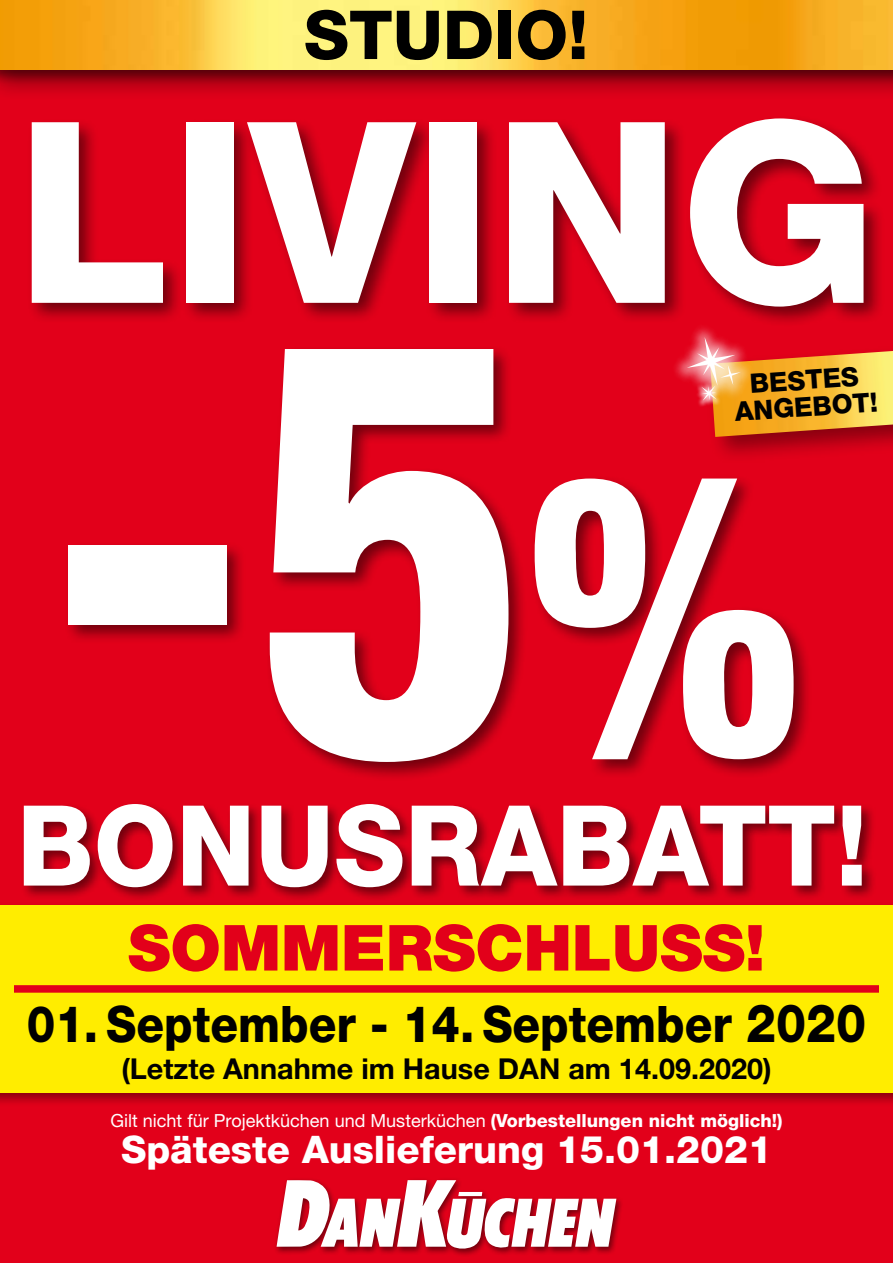
<style>
.page{position:relative;width:893px;height:1263px;background:#e2001a}
.page>*{position:absolute;margin:0;border:0;box-sizing:border-box;transform-origin:0 0}
.t1{font:800 condensed 583.2px "Helvetica Neue LT Pro";color:#fff;scale:.9 1}
.t2{font:800 252.9px "Helvetica Neue LT Pro";color:#fff}
.t3{font:800 111.9px "Helvetica Neue LT Pro";color:#fff;scale:.95 1}
.t4{font:800 67.65px "Helvetica Neue LT Pro";color:#000}
.t5{font:900 63.6px "Helvetica Neue LT Pro";color:#e2001a}
.t6{font:800 50.4px "Helvetica Neue LT Pro";color:#000;scale:.9 1}
.t7{font:800 37.95px "Helvetica Neue LT Pro";color:#fff}
.t8{font:700 28.8px "Helvetica Neue LT Pro";color:#000}
.t9{font:800 26.85px/26.8px "Helvetica Neue LT Pro";color:#000;text-align:center}
.t10{font:18px "Helvetica Neue LT Pro";color:#fff}
.s1{font-size:388.8px}
.s2{font-size:52.95px}
.s3{font-weight:800}
</style>
<div class="page">
<div style="left:0;top:0;width:893px;height:102px;background:#000;opacity:.4"></div>
<img style="left:0;top:0;width:893px;height:70px">
<div style="left:21px;top:801px;width:856px;height:101px;background:#000;opacity:.5"></div>
<div style="left:273px;top:1177px;width:350px;height:80px;background:#000;opacity:.5"></div>
<svg style="left:277px;top:1180px;width:339px;height:69px"></svg>
<div style="left:0;top:901px;width:893px;height:206px;background:#000;opacity:.4"></div>
<div style="left:0;top:905px;width:893px;height:187px;background:#ffed00"></div>
<div style="left:14px;top:985px;width:865px;height:8px;background:#e2001a"></div>
<div style="left:704px;top:344px;width:189px;height:120px;background:#000;opacity:.4"></div>
<img style="left:813px;top:351px;width:80px;height:86px">
<svg style="left:692px;top:328px;width:69px;height:17px"></svg>
<div style="left:64px;top:345px;width:749px;height:436px;background:#000;opacity:.5"></div>
<div style="left:27px;top:114px;width:858px;height:214px;background:#000;opacity:.5"></div>
<h3 class="t4" style="left:304px;top:-5px;width:286px">STUDIO!</h3>
<h2 class="t2" style="left:16px;top:62px;width:863px">LIVING</h2>
<h1 class="t1" style="left:50px;top:185px;width:835px">-5<span class="s1">%</span></h1>
<h3 class="t9" style="left:732px;top:371px;width:145px;rotate:-4deg">BESTES<br>ANGEBOT!</h3>
<h3 class="t3" style="left:17px;top:779px;width:897px">BONUSRABATT!</h3>
<h3 class="t5" style="left:128px;top:910px;width:639px">SOMMERSCHLUSS!</h3>
<h3 class="t6" style="left:27px;top:994px;width:934px">01. September - 14. September <span class="s2">2020</span></h3>
<h3 class="t8" style="left:121px;top:1051px;width:652px">(Letzte Annahme im Hause DAN am 14.09.2020)</h3>
<p class="t10" style="left:110px;top:1109px;width:674px">Gilt nicht für Projektküchen und Musterküchen <span class="s3">(Vorbestellungen nicht möglich!)</span></p>
<h3 class="t7" style="left:121px;top:1126px;width:652px">Späteste Auslieferung 15.01.2021</h3>
</div>
